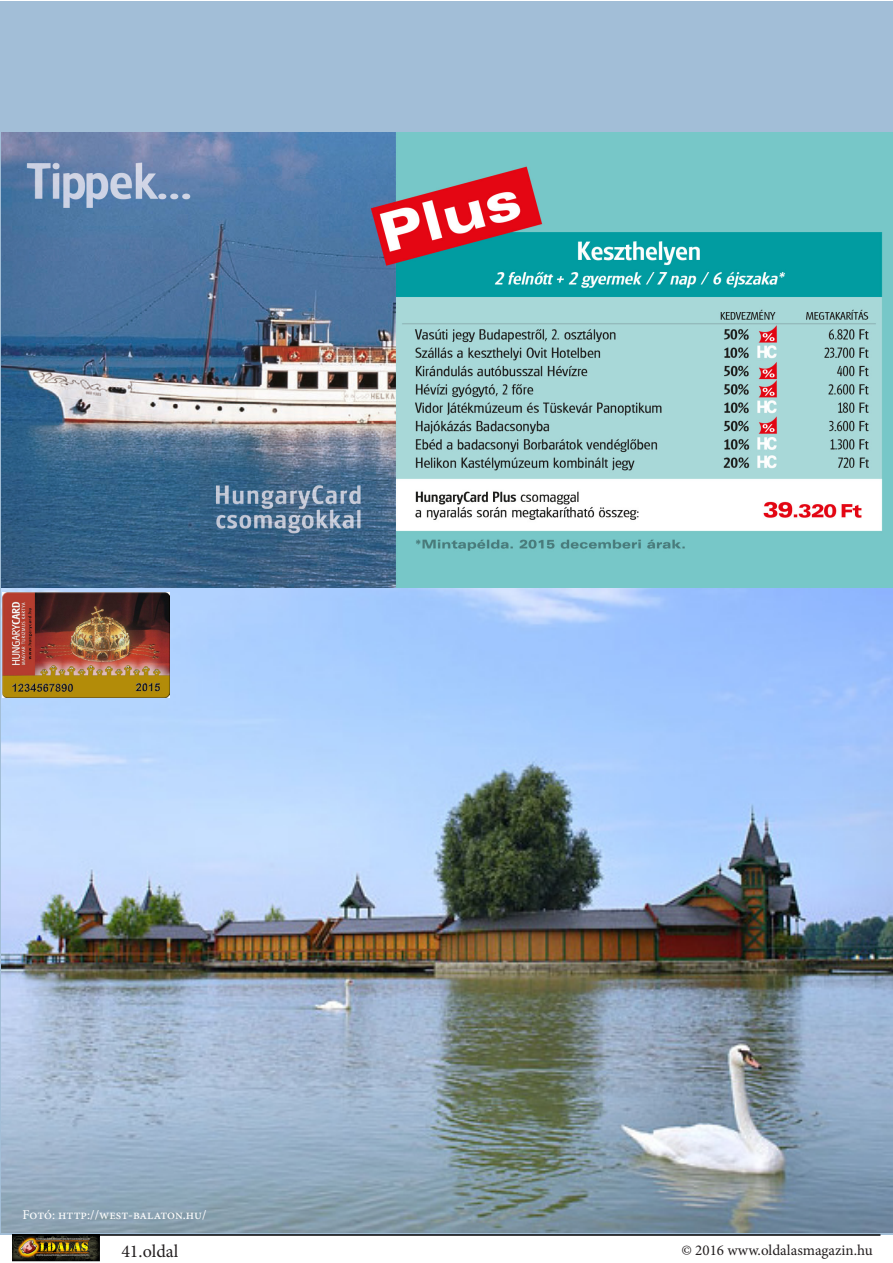
<style>
.page{position:relative;width:893px;height:1263px;background:#fff}
.page>*{position:absolute;margin:0;border:0;box-sizing:border-box;transform-origin:0 0}
.t1{font:18px "Minion Pro";color:#231f20}
.t2{font:15px "Minion Pro";color:#231f20}
.t3{font:13.5px "Minion Pro";letter-spacing:-.005em;color:#fff}
</style>
<div class="page">
<div style="left:0;top:1px;width:893px;height:1233px;background:#a2bed7"></div>
<img style="left:12px;top:1236px;width:88px;height:26px">
<hr style="left:12px;top:1234px;width:868px;height:2px;background:#000">
<img style="left:1px;top:132px;width:892px;height:1100px">
<img style="left:3px;top:592px;width:166px;height:105px">
<p class="t3" style="left:23px;top:1206px;width:186px">Fotó: http://west-balaton.hu/</p>
<p class="t1" style="left:121px;top:1239px;width:59px">41.oldal</p>
<p class="t2" style="left:681px;top:1240px;width:193px">© 2016 www.oldalasmagazin.hu</p>
</div>
